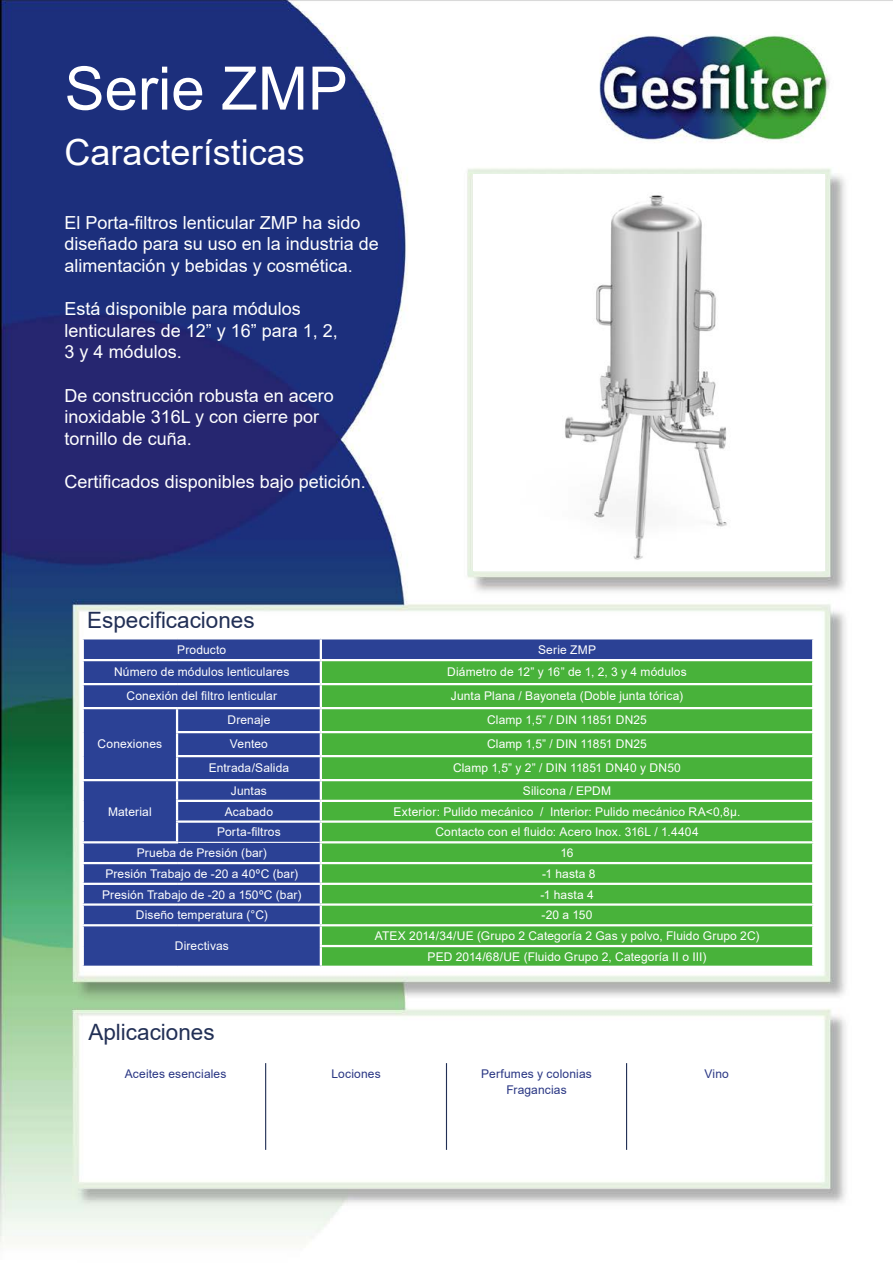
<style>
.page{position:relative;width:893px;height:1263px;background:#fff}
.page>*{position:absolute;margin:0;border:0;box-sizing:border-box;transform-origin:0 0}
.t1{font:60px "Arial";color:#fff}
.t2{font:36px "Arial";color:#fff}
.t3{font:22.5px "Arial";color:#212f55}
.t4{font:18px/21.6px "Arial";color:#fff}
.t5{font:12px/20.7px "Arial";letter-spacing:.01em;color:#fff;text-align:center}
.t6{font:12px/16.5px "Arial";letter-spacing:.01em;color:#283583;text-align:center}
</style>
<div class="page">
<img style="left:0;top:0;width:893px;height:1246px">
<img style="left:474px;top:175px;width:350px;height:395px">
<svg style="left:86px;top:1063px;width:721px;height:87px"></svg>
<hr style="left:265px;top:1063px;width:1px;height:87px;background:#212f55">
<hr style="left:446px;top:1063px;width:1px;height:87px;background:#212f55">
<hr style="left:626px;top:1063px;width:1px;height:87px;background:#212f55">
<div style="left:84px;top:639px;width:728px;height:327px;background:#2b4195"></div>
<div style="left:322px;top:661px;width:490px;height:305px;background:#48b23a"></div>
<hr style="left:178px;top:842px;width:142px;height:1px;background:#fff">
<hr style="left:82px;top:639px;width:2px;height:20px;background:#fff">
<hr style="left:82px;top:637px;width:95px;height:2px;background:#fff">
<hr style="left:177px;top:637px;width:144px;height:2px;background:#fff">
<hr style="left:320px;top:639px;width:2px;height:20px;background:#fff">
<hr style="left:321px;top:637px;width:493px;height:2px;background:#fff">
<hr style="left:812px;top:639px;width:2px;height:20px;background:#fff">
<hr style="left:82px;top:659px;width:95px;height:2px;background:#fff">
<hr style="left:177px;top:659px;width:144px;height:2px;background:#fff">
<hr style="left:321px;top:659px;width:493px;height:2px;background:#fff">
<hr style="left:82px;top:683px;width:95px;height:2px;background:#fff">
<hr style="left:177px;top:683px;width:144px;height:2px;background:#fff">
<hr style="left:321px;top:683px;width:493px;height:2px;background:#fff">
<hr style="left:82px;top:707px;width:95px;height:2px;background:#fff">
<hr style="left:177px;top:707px;width:144px;height:2px;background:#fff">
<hr style="left:321px;top:707px;width:493px;height:2px;background:#fff">
<hr style="left:82px;top:661px;width:2px;height:22px;background:#fff">
<hr style="left:82px;top:685px;width:2px;height:22px;background:#fff">
<hr style="left:82px;top:709px;width:2px;height:23px;background:#fff">
<hr style="left:82px;top:732px;width:2px;height:24px;background:#fff">
<hr style="left:82px;top:756px;width:2px;height:23px;background:#fff">
<hr style="left:82px;top:781px;width:2px;height:20px;background:#fff">
<hr style="left:82px;top:801px;width:2px;height:21px;background:#fff">
<hr style="left:320px;top:661px;width:2px;height:22px;background:#fff">
<hr style="left:812px;top:661px;width:2px;height:22px;background:#fff">
<hr style="left:320px;top:685px;width:2px;height:22px;background:#fff">
<hr style="left:812px;top:685px;width:2px;height:22px;background:#fff">
<hr style="left:176px;top:709px;width:2px;height:22px;background:#fff">
<hr style="left:320px;top:709px;width:2px;height:22px;background:#fff">
<hr style="left:812px;top:709px;width:2px;height:22px;background:#fff">
<hr style="left:176px;top:733px;width:2px;height:22px;background:#fff">
<hr style="left:320px;top:733px;width:2px;height:22px;background:#fff">
<hr style="left:812px;top:733px;width:2px;height:22px;background:#fff">
<hr style="left:176px;top:757px;width:2px;height:22px;background:#fff">
<hr style="left:320px;top:757px;width:2px;height:22px;background:#fff">
<hr style="left:812px;top:757px;width:2px;height:22px;background:#fff">
<svg style="left:176px;top:781px;width:2px;height:60px"></svg>
<hr style="left:176px;top:731px;width:145px;height:2px;background:#fff">
<hr style="left:321px;top:731px;width:493px;height:2px;background:#fff">
<hr style="left:176px;top:755px;width:145px;height:2px;background:#fff">
<hr style="left:321px;top:755px;width:493px;height:2px;background:#fff">
<hr style="left:82px;top:779px;width:95px;height:2px;background:#fff">
<hr style="left:177px;top:779px;width:144px;height:2px;background:#fff">
<hr style="left:321px;top:779px;width:493px;height:2px;background:#fff">
<hr style="left:176px;top:800px;width:145px;height:2px;background:#fff">
<hr style="left:321px;top:800px;width:493px;height:2px;background:#fff">
<hr style="left:176px;top:820px;width:145px;height:3px;background:#fff">
<svg style="left:82px;top:822px;width:2px;height:102px"></svg>
<hr style="left:82px;top:841px;width:96px;height:2px;background:#fff">
<hr style="left:82px;top:862px;width:95px;height:2px;background:#fff">
<hr style="left:177px;top:862px;width:144px;height:2px;background:#fff">
<hr style="left:82px;top:883px;width:95px;height:2px;background:#fff">
<hr style="left:177px;top:883px;width:144px;height:2px;background:#fff">
<hr style="left:82px;top:903px;width:95px;height:3px;background:#fff">
<hr style="left:177px;top:903px;width:144px;height:3px;background:#fff">
<hr style="left:321px;top:820px;width:493px;height:3px;background:#fff">
<hr style="left:320px;top:841px;width:494px;height:2px;background:#fff">
<hr style="left:321px;top:862px;width:493px;height:2px;background:#fff">
<hr style="left:321px;top:883px;width:493px;height:2px;background:#fff">
<hr style="left:321px;top:903px;width:493px;height:3px;background:#fff">
<hr style="left:82px;top:926px;width:2px;height:20px;background:#fff">
<hr style="left:82px;top:946px;width:2px;height:20px;background:#fff">
<hr style="left:82px;top:924px;width:95px;height:2px;background:#fff">
<hr style="left:177px;top:924px;width:144px;height:2px;background:#fff">
<hr style="left:82px;top:966px;width:95px;height:2px;background:#fff">
<hr style="left:177px;top:966px;width:144px;height:2px;background:#fff">
<hr style="left:321px;top:924px;width:493px;height:2px;background:#fff">
<hr style="left:320px;top:945px;width:494px;height:2px;background:#fff">
<hr style="left:321px;top:966px;width:493px;height:2px;background:#fff">
<svg style="left:320px;top:781px;width:2px;height:185px"></svg>
<svg style="left:812px;top:781px;width:2px;height:185px"></svg>
<h1 class="t1" style="left:65px;top:47px;width:285px">Serie ZMP</h1>
<h2 class="t2" style="left:65px;top:127px;width:242px">Características</h2>
<h3 class="t4" style="left:65px;top:211px;width:316px">El Porta-filtros lenticular ZMP ha sido diseñado para su uso en la industria de alimentación y bebidas y cosmética.</h3>
<h3 class="t4" style="left:65px;top:298px;width:275px">Está disponible para módulos lenticulares de 12” y 16” para 1, 2,<br>3 y 4 módulos.</h3>
<h3 class="t4" style="left:65px;top:384px;width:271px">De construcción robusta en acero inoxidable 316L y con cierre por tornillo de cuña.</h3>
<h3 class="t4" style="left:65px;top:471px;width:303px">Certificados disponibles bajo petición.</h3>
<h3 class="t3" style="left:87px;top:605px;width:169px">Especificaciones</h3>
<p class="t5" style="left:177px;top:639px;width:50px">Producto</p>
<p class="t5" style="left:538px;top:639px;width:59px">Serie ZMP</p>
<p class="t5" style="left:114px;top:662px;width:177px">Número de módulos lenticulares</p>
<p class="t5" style="left:447px;top:662px;width:241px">Diámetro de 12” y 16” de 1, 2, 3 y 4 módulos</p>
<p class="t5" style="left:127px;top:686px;width:152px">Conexión del filtro lenticular</p>
<p class="t5" style="left:451px;top:686px;width:234px">Junta Plana / Bayoneta (Doble junta tórica)</p>
<p class="t5" style="left:98px;top:734px;width:66px">Conexiones</p>
<p class="t5" style="left:227px;top:710px;width:44px">Drenaje</p>
<p class="t5" style="left:487px;top:710px;width:161px">Clamp 1,5” / DIN 11851 DN25</p>
<p class="t5" style="left:230px;top:734px;width:40px">Venteo</p>
<p class="t5" style="left:487px;top:734px;width:161px">Clamp 1,5” / DIN 11851 DN25</p>
<p class="t5" style="left:209px;top:758px;width:82px">Entrada/Salida</p>
<p class="t5" style="left:453px;top:758px;width:229px">Clamp 1,5” y 2” / DIN 11851 DN40 y DN50</p>
<p class="t5" style="left:231px;top:780px;width:38px">Juntas</p>
<p class="t5" style="left:523px;top:780px;width:90px">Silicona / EPDM</p>
<p class="t5" style="left:225px;top:801px;width:50px">Acabado</p>
<p class="t5" style="left:394px;top:801px;width:348px">Exterior: Pulido mecánico / Interior: Pulido mecánico RA&lt;0,8µ.</p>
<p class="t5" style="left:217px;top:822px;width:65px">Porta-filtros</p>
<p class="t5" style="left:435px;top:822px;width:265px">Contacto con el fluido: Acero Inox. 316L / 1.4404</p>
<p class="t5" style="left:137px;top:842px;width:131px">Prueba de Presión (bar)</p>
<p class="t5" style="left:560px;top:842px;width:15px">16</p>
<p class="t5" style="left:105px;top:863px;width:194px">Presión Trabajo de -20 a 40ºC (bar)</p>
<p class="t5" style="left:542px;top:863px;width:55px">-1 hasta 8</p>
<p class="t5" style="left:102px;top:884px;width:201px">Presión Trabajo de -20 a 150ºC (bar)</p>
<p class="t5" style="left:540px;top:884px;width:55px">-1 hasta 4</p>
<p class="t5" style="left:136px;top:905px;width:133px">Diseño temperatura (°C)</p>
<p class="t5" style="left:542px;top:905px;width:52px">-20 a 150</p>
<p class="t5" style="left:175px;top:936px;width:55px">Directivas</p>
<p class="t5" style="left:375px;top:925px;width:386px">ATEX 2014/34/UE (Grupo 2 Categoría 2 Gas y polvo, Fluido Grupo 2C)<br>PED 2014/68/UE (Fluido Grupo 2, Categoría II o III)</p>
<p class="t5" style="left:108px;top:801px;width:45px">Material</p>
<h3 class="t3" style="left:88px;top:1016px;width:128px">Aplicaciones</h3>
<p class="t6" style="left:125px;top:1065px;width:103px">Aceites esenciales</p>
<p class="t6" style="left:331px;top:1065px;width:51px">Lociones</p>
<p class="t6" style="left:481px;top:1065px;width:112px">Perfumes y colonias<br>Fragancias</p>
<p class="t6" style="left:704px;top:1065px;width:26px">Vino</p>
</div>
